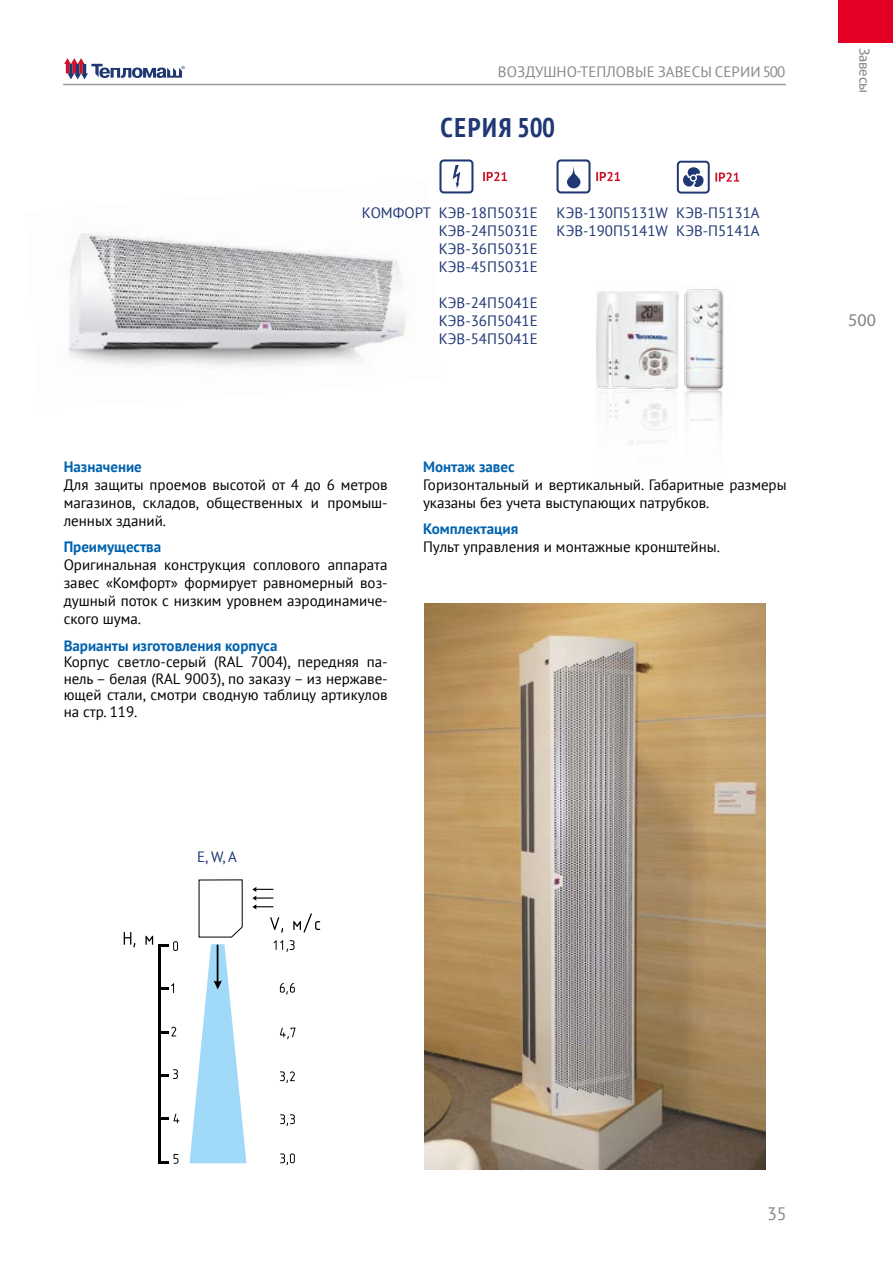
<style>
.page{position:relative;width:893px;height:1263px;background:#fff}
.page>*{position:absolute;margin:0;border:0;box-sizing:border-box;transform-origin:0 0}
.t1{font:700 condensed 27px "PT Sans";letter-spacing:.06em;color:#1f3773}
.t2{font:18px "Myriad Pro";color:#868786}
.t3{font:18px "PT Sans";color:#868786}
.t4{font:15px/18px "PT Sans";color:#000;text-align:justify}
.t5{font:15px/18px "PT Sans";color:#1f3773;text-align:justify}
.t6{font:700 15px "PT Sans";color:#0062ae}
.t7{font:15px "PT Sans";letter-spacing:.005em;color:#868786}
.t8{font:15px "Myriad Pro";letter-spacing:-.015em;color:#868786}
</style>
<div class="page">
<svg style="left:64px;top:58px;width:121px;height:21px"></svg>
<hr style="left:63px;top:84px;width:723px;height:1px;background:#9c9c9d">
<div style="left:838px;top:0;width:55px;height:43px;background:#e40024"></div>
<img style="left:69px;top:231px;width:337px;height:136px">
<svg style="left:439px;top:159px;width:34px;height:34px"></svg>
<svg style="left:483px;top:172px;width:24px;height:9px"></svg>
<svg style="left:556px;top:159px;width:34px;height:34px"></svg>
<svg style="left:596px;top:172px;width:24px;height:9px"></svg>
<svg style="left:677px;top:161px;width:62px;height:33px"></svg>
<img style="left:598px;top:392px;width:124px;height:53px">
<img style="left:596px;top:285px;width:128px;height:107px">
<hr style="left:158px;top:944px;width:2px;height:219px;background:#000">
<svg style="left:189px;top:944px;width:57px;height:219px"></svg>
<svg style="left:124px;top:932px;width:11px;height:15px"></svg>
<svg style="left:160px;top:1069px;width:18px;height:10px"></svg>
<svg style="left:160px;top:1113px;width:19px;height:10px"></svg>
<svg style="left:158px;top:1154px;width:20px;height:10px"></svg>
<svg style="left:160px;top:983px;width:14px;height:10px"></svg>
<svg style="left:145px;top:936px;width:33px;height:15px"></svg>
<svg style="left:160px;top:1027px;width:16px;height:9px"></svg>
<svg style="left:270px;top:917px;width:13px;height:15px"></svg>
<svg style="left:293px;top:913px;width:27px;height:19px"></svg>
<svg style="left:280px;top:1027px;width:15px;height:12px"></svg>
<svg style="left:280px;top:1153px;width:15px;height:12px"></svg>
<svg style="left:252px;top:887px;width:21px;height:22px"></svg>
<svg style="left:198px;top:879px;width:45px;height:59px"></svg>
<svg style="left:274px;top:940px;width:20px;height:12px"></svg>
<svg style="left:280px;top:983px;width:15px;height:11px"></svg>
<svg style="left:280px;top:1071px;width:15px;height:12px"></svg>
<svg style="left:280px;top:1114px;width:15px;height:12px"></svg>
<img style="left:425px;top:604px;width:341px;height:566px">
<p class="t7" style="left:498px;top:62px;width:289px">ВОЗДУШНО-ТЕПЛОВЫЕ ЗАВЕСЫ СЕРИИ 500</p>
<h1 class="t1" style="left:441px;top:109px;width:116px">СЕРИЯ 500</h1>
<p class="t5" style="left:362px;top:204px;width:71px">КОМФОРТ</p>
<p class="t5" style="left:439px;top:204px;width:100px">КЭВ-18П5031Е КЭВ-24П5031Е КЭВ-36П5031Е КЭВ-45П5031Е</p>
<p class="t5" style="left:439px;top:294px;width:100px">КЭВ-24П5041Е КЭВ-36П5041Е КЭВ-54П5041Е</p>
<p class="t5" style="left:556px;top:204px;width:113px">КЭВ-130П5131W<br>КЭВ-190П5141W</p>
<p class="t5" style="left:676px;top:204px;width:85px">КЭВ-П5131А<br>КЭВ-П5141А</p>
<p class="t6" style="left:64px;top:457px;width:80px">Назначение</p>
<p class="t4" style="left:64px;top:475px;width:326px">Для защиты проемов высотой от 4 до 6 метров магазинов, складов, общественных и промыш&shy;ленных зданий.</p>
<p class="t6" style="left:64px;top:537px;width:99px">Преимущества</p>
<p class="t4" style="left:64px;top:556px;width:326px">Оригинальная конструкция соплового аппарата завес «Комфорт» формирует равномерный воз&shy;душный поток с низким уровнем аэродинамиче&shy;ского шума.</p>
<p class="t6" style="left:64px;top:636px;width:215px">Варианты изготовления корпуса</p>
<p class="t4" style="left:64px;top:653px;width:326px;line-height:16.5px">Корпус светло-серый (RAL 7004), передняя па&shy;нель – белая (RAL 9003), по заказу – из нержаве&shy;ющей стали, смотри сводную таблицу артикулов на стр. 119.</p>
<p class="t6" style="left:423px;top:457px;width:93px">Монтаж завес</p>
<p class="t4" style="left:423px;top:475px;width:365px">Горизонтальный и вертикальный. Габаритные размеры указаны без учета выступающих патрубков.</p>
<p class="t6" style="left:423px;top:519px;width:97px">Комплектация</p>
<p class="t4" style="left:423px;top:538px;width:298px">Пульт управления и монтажные кронштейны.</p>
<p class="t5" style="left:197px;top:847px;width:41px">E, W, A</p>
<p class="t8" style="left:872px;top:48px;width:47px;rotate:90deg">Завесы</p>
<p class="t2" style="left:848px;top:310px;width:29px">500</p>
<p class="t3" style="left:767px;top:1202px;width:21px">35</p>
</div>
